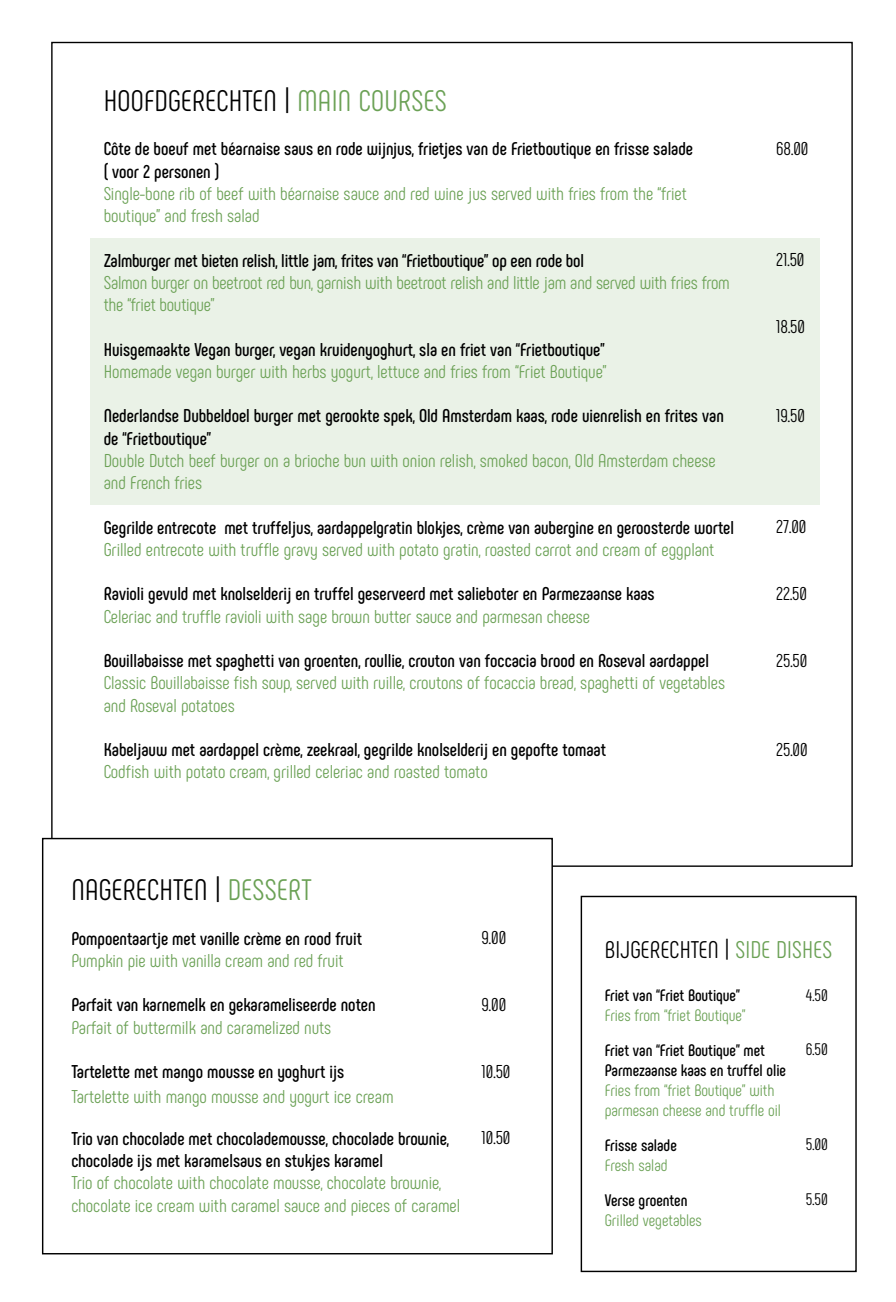
<style>
.page{position:relative;width:896px;height:1302px;background:#fff}
.page>*{position:absolute;margin:0;border:0;box-sizing:border-box;transform-origin:0 0}
.t1{font:29.7px "Phenomena";letter-spacing:.01em;color:#000}
.t2{font:24.15px "Phenomena";letter-spacing:.01em;color:#000}
.t3{font:18.6px/22.2px "Phenomena";color:#6ba155}
.t4{font:700 18.6px/22.2px "Phenomena";letter-spacing:-.005em;color:#000}
.t5{font:18.6px "Phenomena";color:#000}
.t6{font:16.65px/20px "Phenomena";color:#6ba155}
.t7{font:700 16.65px/20px "Phenomena";letter-spacing:-.005em;color:#000}
.t8{font:16.65px "Phenomena";color:#000}
.s1{color:#6ba155}
</style>
<div class="page">
<div style="left:581px;top:895px;width:276px;height:376px;border:1px solid #000"></div>
<div style="left:91px;top:238px;width:729px;height:267px;background:#eaf2e7"></div>
<h1 class="t1" style="left:104px;top:83px;width:345px">HOOFDGERECHTEN | <span class="s1">MAIN COURSES</span></h1>
<p class="t4" style="left:104px;top:138px;width:591px">Côte de boeuf met béarnaise saus en rode wijnjus, frietjes van de Frietboutique en frisse salade ( voor 2 personen )</p>
<p class="t3" style="left:104px;top:182px;width:584px">Single-bone rib of beef with béarnaise sauce and red wine jus served with fries from the “friet boutique” and fresh salad</p>
<p class="t4" style="left:104px;top:249px;width:482px">Zalmburger met bieten relish, little jam, frites van “Frietboutique” op een rode bol</p>
<p class="t3" style="left:104px;top:271px;width:627px">Salmon burger on beetroot red bun, garnish with beetroot relish and little jam and served with fries from the “friet boutique”</p>
<p class="t4" style="left:104px;top:338px;width:503px">Huisgemaakte Vegan burger, vegan kruidenyoghurt, sla en friet van “Frietboutique”</p>
<p class="t3" style="left:104px;top:360px;width:504px">Homemade vegan burger with herbs yogurt, lettuce and fries from “Friet Boutique”</p>
<p class="t4" style="left:104px;top:405px;width:622px">Nederlandse Dubbeldoel burger met gerookte spek, Old Amsterdam kaas, rode uienrelish en frites van de “Frietboutique”</p>
<p class="t3" style="left:104px;top:449px;width:613px">Double Dutch beef burger on a brioche bun with onion relish, smoked bacon, Old Amsterdam cheese and French fries</p>
<p class="t4" style="left:104px;top:516px;width:632px">Gegrilde entrecote met truffeljus, aardappelgratin blokjes, crème van aubergine en geroosterde wortel</p>
<p class="t3" style="left:104px;top:538px;width:612px">Grilled entrecote with truffle gravy served with potato gratin, roasted carrot and cream of eggplant</p>
<p class="t4" style="left:104px;top:582px;width:552px">Ravioli gevuld met knolselderij en truffel geserveerd met salieboter en Parmezaanse kaas</p>
<p class="t3" style="left:104px;top:605px;width:488px">Celeriac and truffle ravioli with sage brown butter sauce and parmesan cheese</p>
<p class="t4" style="left:104px;top:649px;width:607px">Bouillabaisse met spaghetti van groenten, roullie, crouton van foccacia brood en Roseval aardappel</p>
<p class="t3" style="left:104px;top:671px;width:623px">Classic Bouillabaisse fish soup, served with ruille, croutons of focaccia bread, spaghetti of vegetables and Roseval potatoes</p>
<p class="t4" style="left:104px;top:738px;width:504px">Kabeljauw met aardappel crème, zeekraal, gegrilde knolselderij en gepofte tomaat</p>
<p class="t3" style="left:104px;top:760px;width:385px">Codfish with potato cream, grilled celeriac and roasted tomato</p>
<p class="t5" style="left:776px;top:138px;width:34px">68.00</p>
<p class="t5" style="left:776px;top:249px;width:30px">21.50</p>
<p class="t5" style="left:776px;top:316px;width:31px">18.50</p>
<p class="t5" style="left:776px;top:405px;width:30px">19.50</p>
<p class="t5" style="left:776px;top:516px;width:32px">27.00</p>
<p class="t5" style="left:776px;top:582px;width:33px">22.50</p>
<p class="t5" style="left:776px;top:649px;width:33px">25.50</p>
<p class="t5" style="left:776px;top:738px;width:33px">25.00</p>
<h1 class="t1" style="left:71px;top:872px;width:242px">NAGERECHTEN | <span class="s1">DESSERT</span></h1>
<p class="t4" style="left:71px;top:927px;width:292px">Pompoentaartje met vanille crème en rood fruit</p>
<p class="t3" style="left:71px;top:949px;width:274px">Pumpkin pie with vanilla cream and red fruit</p>
<p class="t4" style="left:71px;top:993px;width:306px">Parfait van karnemelk en gekarameliseerde noten</p>
<p class="t3" style="left:71px;top:1016px;width:262px">Parfait of buttermilk and caramelized nuts</p>
<p class="t4" style="left:71px;top:1060px;width:275px">Tartelette met mango mousse en yoghurt ijs</p>
<p class="t3" style="left:71px;top:1084px;width:324px">Tartelette with mango mousse and yogurt ice cream</p>
<p class="t4" style="left:71px;top:1127px;width:379px">Trio van chocolade met chocolademousse, chocolade brownie, chocolade ijs met karamelsaus en stukjes karamel</p>
<p class="t3" style="left:71px;top:1171px;width:390px">Trio of chocolate with chocolate mousse, chocolate brownie, chocolate ice cream with caramel sauce and pieces of caramel</p>
<p class="t5" style="left:481px;top:926px;width:26px">9.00</p>
<p class="t5" style="left:481px;top:993px;width:26px">9.00</p>
<p class="t5" style="left:481px;top:1060px;width:30px">10.50</p>
<p class="t5" style="left:481px;top:1126px;width:30px">10.50</p>
<p class="t2" style="left:605px;top:935px;width:229px">BIJGERECHTEN | <span class="s1">SIDE DISHES</span></p>
<p class="t7" style="left:605px;top:984px;width:137px">Friet van “Friet Boutique”</p>
<p class="t6" style="left:605px;top:1004px;width:142px">Fries from “friet Boutique”</p>
<p class="t7" style="left:605px;top:1039px;width:183px">Friet van “Friet Boutique” met<br>Parmezaanse kaas en truffel olie</p>
<p class="t6" style="left:605px;top:1079px;width:178px">Fries from “friet Boutique” with parmesan cheese and truffle oil</p>
<p class="t7" style="left:605px;top:1134px;width:73px">Frisse salade</p>
<p class="t6" style="left:605px;top:1154px;width:64px">Fresh salad</p>
<p class="t7" style="left:605px;top:1189px;width:84px">Verse groenten</p>
<p class="t6" style="left:605px;top:1209px;width:99px">Grilled vegetables</p>
<p class="t8" style="left:806px;top:985px;width:23px">4.50</p>
<p class="t8" style="left:806px;top:1039px;width:24px">6.50</p>
<p class="t8" style="left:806px;top:1134px;width:24px">5.00</p>
<p class="t8" style="left:806px;top:1188px;width:23px">5.50</p>
</div>
